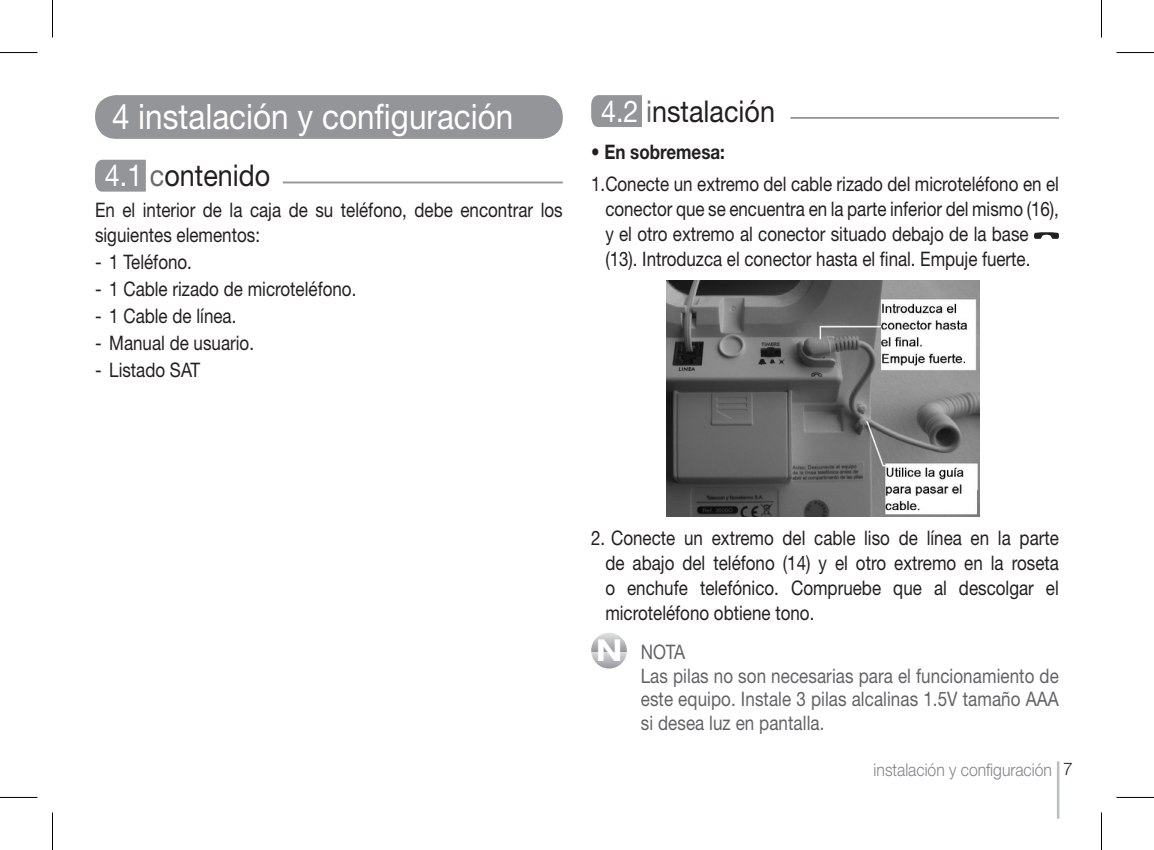
<style>
.page{position:relative;width:1154px;height:850px;background:#fff}
.page>*{position:absolute;margin:0;border:0;box-sizing:border-box;transform-origin:0 0}
.t1{font:35px "Helvetica Neue LT Std";color:#fff;scale:.9 1}
.t2{font:30px "Helvetica Neue LT Std";color:#231f20;scale:.9 1}
.t3{font:20px/25px "Helvetica Neue LT Std";color:#231f20;scale:.85 1}
.t4{font:20px/23.8px "Helvetica Neue LT Std";letter-spacing:.005em;color:#636366;scale:.85 1}
.t5{font:700 20px "Helvetica Neue LT Std";color:#231f20;scale:.85 1}
.t6{font:300 17.5px "Helvetica Neue LT Std";color:#808285;scale:.9 1}
.s1{color:#fff}
.s2{color:#6c6d70}
.s3{font-weight:700;font-size:30.25px;color:#fff}
.s4{color:#231f20}
</style>
<div class="page">
<hr style="left:1057px;top:760px;width:2px;height:58px;background:#bcbdc0">
<div style="left:95px;top:95px;width:468px;height:44px;background:#939598;border-radius:21px"></div>
<div style="left:95px;top:160px;width:51px;height:31px;background:#939598"></div>
<hr style="left:283px;top:181px;width:280px;height:2px;background:#939598">
<div style="left:591px;top:95px;width:51px;height:32px;background:#939598"></div>
<hr style="left:790px;top:117px;width:269px;height:2px;background:#939598">
<svg style="left:1034px;top:232px;width:25px;height:7px"></svg>
<svg style="left:591px;top:632px;width:36px;height:36px"></svg>
<img style="left:667px;top:281px;width:313px;height:235px">
<hr style="left:0;top:52px;width:38px;height:1px;background:#000">
<hr style="left:1116px;top:52px;width:38px;height:1px;background:#000">
<hr style="left:0;top:796px;width:38px;height:1px;background:#000">
<hr style="left:1116px;top:796px;width:38px;height:1px;background:#000">
<hr style="left:52px;top:0;width:1px;height:38px;background:#000">
<hr style="left:52px;top:812px;width:1px;height:37px;background:#000">
<hr style="left:1101px;top:0;width:1px;height:38px;background:#000">
<hr style="left:1101px;top:812px;width:1px;height:37px;background:#000">
<h1 class="t1" style="left:112px;top:96px;width:447px">4 instalación y configuración</h1>
<h2 class="t2" style="left:105px;top:158px;width:185px"><span class="s1">4.1</span> <span class="s2">c</span>ontenido</h2>
<p class="t3" style="left:95px;top:197px;width:552px">En el interior de la caja de su teléfono, debe encontrar los siguientes elementos:</p>
<p class="t3" style="left:95px;top:249px;width:116px">- 1 Teléfono.</p>
<p class="t3" style="left:95px;top:276px;width:309px">- 1 Cable rizado de microteléfono.</p>
<p class="t3" style="left:95px;top:303px;width:168px">- 1 Cable de línea.</p>
<p class="t3" style="left:95px;top:330px;width:189px">- Manual de usuario.</p>
<p class="t3" style="left:95px;top:357px;width:125px">- Listado SAT</p>
<h2 class="t2" style="left:601px;top:93px;width:195px"><span class="s1">4.2</span> <span class="s2">i</span>nstalación</h2>
<p class="t5" style="left:591px;top:139px;width:159px">• En sobremesa:</p>
<p class="t3" style="left:605px;top:171px;width:535px;text-indent:-14px">1.Conecte un extremo del cable rizado del microteléfono en el conector que se encuentra en la parte inferior del mismo (16), y el otro extremo al conector situado debajo de la base (13). Introduzca el conector hasta el final. Empuje fuerte.</p>
<p class="t3" style="left:605px;top:524px;width:535px;text-align:justify;text-indent:-14px">2. Conecte un extremo del cable liso de línea en la parte de abajo del teléfono (14) y el otro extremo en la roseta o enchufe telefónico. Compruebe que al descolgar el microteléfono obtiene tono.</p>
<p class="t4" style="left:641px;top:639px;width:493px;text-indent:-45px"><span class="s3">N</span> NOTA<br>Las pilas no son necesarias para el funcionamiento de este equipo. Instale 3 pilas alcalinas 1.5V tamaño AAA si desea luz en pantalla.</p>
<p class="t6" style="left:873px;top:758px;width:223px">instalación y configuración <span class="s4">7</span></p>
</div>
